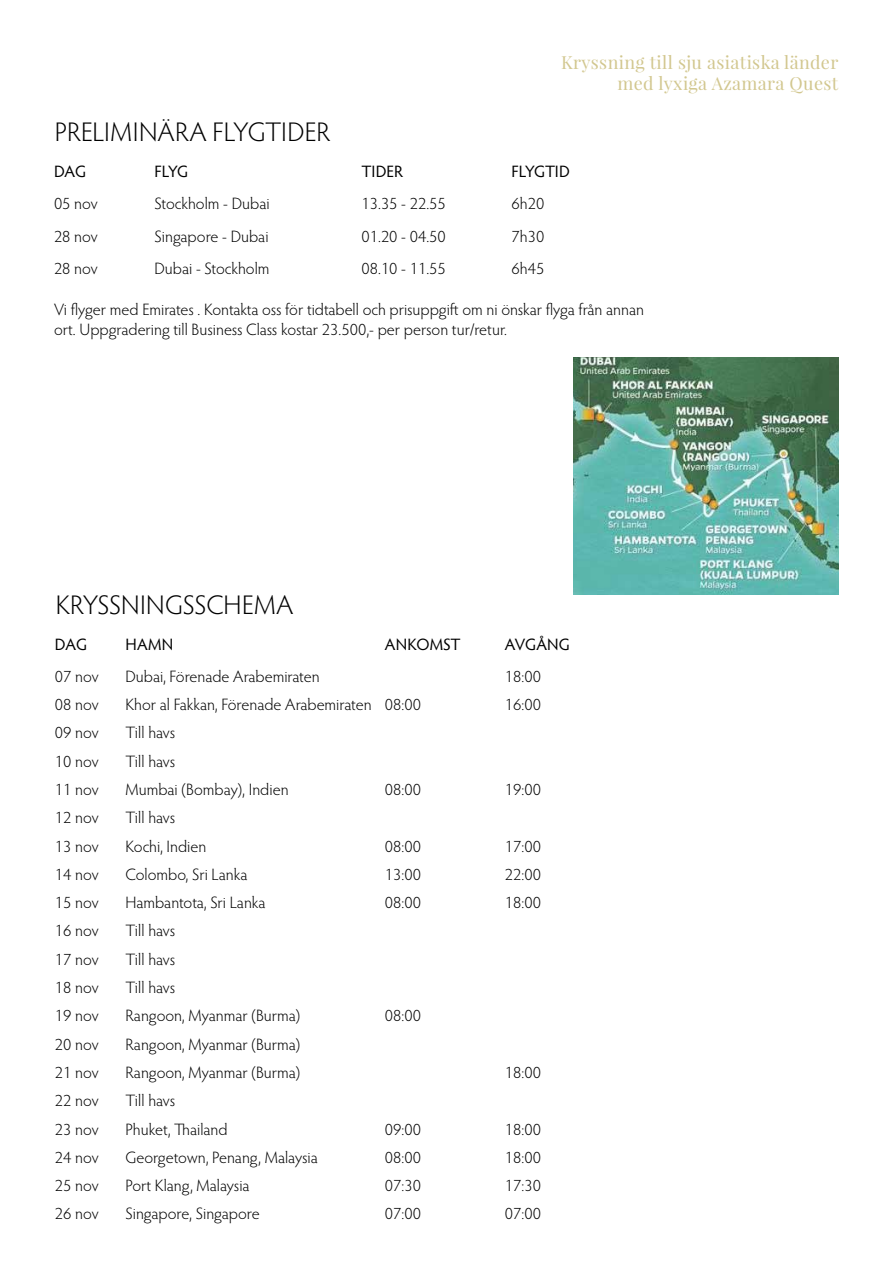
<style>
.page{position:relative;width:893px;height:1263px;background:#fff}
.page>*{position:absolute;margin:0;border:0;box-sizing:border-box;transform-origin:0 0}
.t1{font:300 27px "Hypatia Sans Pro";color:#000}
.t2{font:18px/21.6px "Playfair Display";letter-spacing:.02em;color:#d2c78f;text-align:right}
.t3{font:300 16.5px/19.8px "Hypatia Sans Pro";color:#000}
.t4{font:16.5px "Hypatia Sans Pro";letter-spacing:-.005em;color:#000}
</style>
<div class="page">
<img style="left:573px;top:358px;width:265px;height:237px">
<p class="t2" style="left:561px;top:51px;width:279px">Kryssning till sju asiatiska länder med lyxiga Azamara Quest</p>
<h1 class="t1" style="left:55px;top:114px;width:277px">PRELIMINÄRA FLYGTIDER</h1>
<p class="t4" style="left:54px;top:160px;width:34px">DAG</p>
<p class="t4" style="left:155px;top:160px;width:35px">FLYG</p>
<p class="t4" style="left:361px;top:160px;width:43px">TIDER</p>
<p class="t4" style="left:511px;top:160px;width:60px">FLYGTID</p>
<p class="t3" style="left:54px;top:193px;width:45px">05 nov</p>
<p class="t3" style="left:155px;top:193px;width:117px">Stockholm - Dubai</p>
<p class="t3" style="left:361px;top:193px;width:86px">13.35 - 22.55</p>
<p class="t3" style="left:511px;top:193px;width:34px">6h20</p>
<p class="t3" style="left:54px;top:226px;width:45px">28 nov</p>
<p class="t3" style="left:155px;top:226px;width:116px">Singapore - Dubai</p>
<p class="t3" style="left:361px;top:226px;width:86px">01.20 - 04.50</p>
<p class="t3" style="left:511px;top:226px;width:34px">7h30</p>
<p class="t3" style="left:54px;top:258px;width:45px">28 nov</p>
<p class="t3" style="left:155px;top:258px;width:117px">Dubai - Stockholm</p>
<p class="t3" style="left:361px;top:258px;width:86px">08.10 - 11.55</p>
<p class="t3" style="left:511px;top:258px;width:34px">6h45</p>
<p class="t3" style="left:54px;top:300px;width:591px">Vi flyger med Emirates . Kontakta oss för tidtabell och prisuppgift om ni önskar flyga från annan ort. Uppgradering till Business Class kostar 23.500,- per person tur/retur.</p>
<h1 class="t1" style="left:56px;top:588px;width:239px">KRYSSNINGSSCHEMA</h1>
<p class="t4" style="left:55px;top:634px;width:34px">DAG</p>
<p class="t4" style="left:125px;top:634px;width:50px">HAMN</p>
<p class="t4" style="left:385px;top:634px;width:77px">ANKOMST</p>
<p class="t4" style="left:505px;top:634px;width:66px">AVGÅNG</p>
<p class="t3" style="left:55px;top:666px;width:45px">07 nov</p>
<p class="t3" style="left:125px;top:666px;width:196px">Dubai, Förenade Arabemiraten</p>
<p class="t3" style="left:505px;top:666px;width:38px">18:00</p>
<p class="t3" style="left:55px;top:694px;width:45px">08 nov</p>
<p class="t3" style="left:125px;top:694px;width:297px">Khor al Fakkan, Förenade Arabemiraten 08:00</p>
<p class="t3" style="left:505px;top:694px;width:38px">16:00</p>
<p class="t3" style="left:55px;top:722px;width:45px">09 nov</p>
<p class="t3" style="left:125px;top:722px;width:51px">Till havs</p>
<p class="t3" style="left:55px;top:751px;width:45px">10 nov</p>
<p class="t3" style="left:125px;top:751px;width:51px">Till havs</p>
<p class="t3" style="left:55px;top:779px;width:45px">11 nov</p>
<p class="t3" style="left:125px;top:779px;width:165px">Mumbai (Bombay), Indien</p>
<p class="t3" style="left:385px;top:779px;width:38px">08:00</p>
<p class="t3" style="left:505px;top:779px;width:38px">19:00</p>
<p class="t3" style="left:55px;top:807px;width:45px">12 nov</p>
<p class="t3" style="left:125px;top:807px;width:51px">Till havs</p>
<p class="t3" style="left:55px;top:836px;width:45px">13 nov</p>
<p class="t3" style="left:125px;top:836px;width:82px">Kochi, Indien</p>
<p class="t3" style="left:385px;top:836px;width:38px">08:00</p>
<p class="t3" style="left:505px;top:836px;width:38px">17:00</p>
<p class="t3" style="left:55px;top:864px;width:45px">14 nov</p>
<p class="t3" style="left:125px;top:864px;width:123px">Colombo, Sri Lanka</p>
<p class="t3" style="left:385px;top:864px;width:38px">13:00</p>
<p class="t3" style="left:505px;top:864px;width:38px">22:00</p>
<p class="t3" style="left:55px;top:892px;width:45px">15 nov</p>
<p class="t3" style="left:125px;top:892px;width:142px">Hambantota, Sri Lanka</p>
<p class="t3" style="left:385px;top:892px;width:38px">08:00</p>
<p class="t3" style="left:505px;top:892px;width:38px">18:00</p>
<p class="t3" style="left:55px;top:920px;width:45px">16 nov</p>
<p class="t3" style="left:125px;top:920px;width:51px">Till havs</p>
<p class="t3" style="left:55px;top:949px;width:45px">17 nov</p>
<p class="t3" style="left:125px;top:949px;width:51px">Till havs</p>
<p class="t3" style="left:55px;top:977px;width:45px">18 nov</p>
<p class="t3" style="left:125px;top:977px;width:51px">Till havs</p>
<p class="t3" style="left:55px;top:1005px;width:45px">19 nov</p>
<p class="t3" style="left:125px;top:1005px;width:176px">Rangoon, Myanmar (Burma)</p>
<p class="t3" style="left:385px;top:1005px;width:38px">08:00</p>
<p class="t3" style="left:55px;top:1034px;width:45px">20 nov</p>
<p class="t3" style="left:125px;top:1034px;width:176px">Rangoon, Myanmar (Burma)</p>
<p class="t3" style="left:55px;top:1062px;width:45px">21 nov</p>
<p class="t3" style="left:125px;top:1062px;width:176px">Rangoon, Myanmar (Burma)</p>
<p class="t3" style="left:505px;top:1062px;width:38px">18:00</p>
<p class="t3" style="left:55px;top:1090px;width:45px">22 nov</p>
<p class="t3" style="left:125px;top:1090px;width:51px">Till havs</p>
<p class="t3" style="left:55px;top:1118px;width:45px">23 nov</p>
<p class="t3" style="left:125px;top:1118px;width:104px">Phuket, Thailand</p>
<p class="t3" style="left:385px;top:1118px;width:38px">09:00</p>
<p class="t3" style="left:505px;top:1118px;width:38px">18:00</p>
<p class="t3" style="left:55px;top:1147px;width:45px">24 nov</p>
<p class="t3" style="left:125px;top:1147px;width:194px">Georgetown, Penang, Malaysia</p>
<p class="t3" style="left:385px;top:1147px;width:38px">08:00</p>
<p class="t3" style="left:505px;top:1147px;width:38px">18:00</p>
<p class="t3" style="left:55px;top:1175px;width:45px">25 nov</p>
<p class="t3" style="left:125px;top:1175px;width:126px">Port Klang, Malaysia</p>
<p class="t3" style="left:385px;top:1175px;width:38px">07:30</p>
<p class="t3" style="left:505px;top:1175px;width:38px">17:30</p>
<p class="t3" style="left:55px;top:1203px;width:45px">26 nov</p>
<p class="t3" style="left:125px;top:1203px;width:136px">Singapore, Singapore</p>
<p class="t3" style="left:385px;top:1203px;width:38px">07:00</p>
<p class="t3" style="left:505px;top:1203px;width:38px">07:00</p>
</div>
